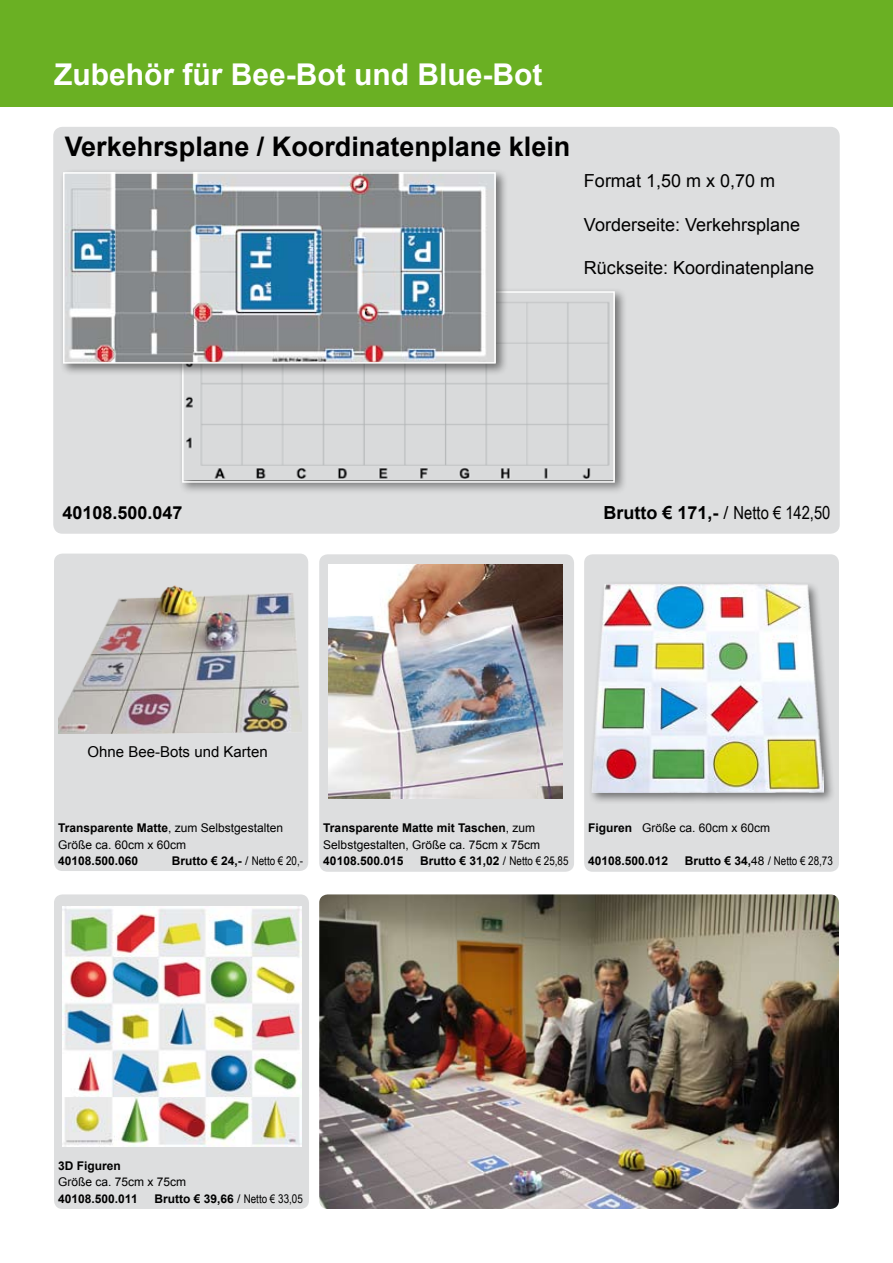
<style>
.page{position:relative;width:893px;height:1263px;background:#fff}
.page>*{position:absolute;margin:0;border:0;box-sizing:border-box;transform-origin:0 0}
.t1{font:700 30px "Arial";color:#fff}
.t2{font:700 27px "Arial";color:#000}
.t3{font:18px "Arial";color:#000}
.t4{font:700 18px "Arial";color:#000}
.t5{font:15px "Arial";color:#000}
.t6{font:12px/16.5px "Arial";color:#000}
.t7{font:700 12px "Arial";color:#000}
.t8{font:12px "Arial Narrow";color:#000}
.s1{font-weight:400}
.s2{font-family:"Arial Narrow";font-weight:400}
.s3{font-weight:700}
.s4{font-family:"Arial";font-weight:700}
.s5{font-family:"Arial"}
</style>
<div class="page">
<div style="left:54px;top:894px;width:255px;height:315px;background:#dddedf;border-radius:9px"></div>
<div style="left:319px;top:554px;width:255px;height:318px;background:#dddedf;border-radius:9px"></div>
<div style="left:54px;top:554px;width:254px;height:317px;background:#dddedf;border-radius:9px"></div>
<div style="left:0;top:0;width:893px;height:106px;background:#6ab023"></div>
<img style="left:58px;top:586px;width:242px;height:148px">
<img style="left:62px;top:907px;width:240px;height:239px">
<div style="left:54px;top:128px;width:785px;height:405px;background:#dddedf;border-radius:9px"></div>
<div style="left:53px;top:127px;width:787px;height:407px;border:2px solid #dddedf;border-radius:9px"></div>
<div style="left:178px;top:287px;width:456px;height:214px;background:#000;opacity:.48"></div>
<img style="left:185px;top:294px;width:427px;height:186px">
<div style="left:182px;top:291px;width:433px;height:192px;border:2px solid #fff"></div>
<div style="left:59px;top:168px;width:456px;height:214px;background:#000;opacity:.48"></div>
<img style="left:66px;top:175px;width:427px;height:186px">
<div style="left:63px;top:172px;width:433px;height:192px;border:2px solid #fff"></div>
<div style="left:584px;top:554px;width:255px;height:318px;background:#dddedf;border-radius:9px"></div>
<div style="left:587px;top:580px;width:264px;height:231px;background:#000;opacity:.5"></div>
<img style="left:591px;top:584px;width:232px;height:208px">
<img style="left:319px;top:894px;width:520px;height:315px">
<img style="left:329px;top:564px;width:234px;height:234px">
<h1 class="t1" style="left:54px;top:54px;width:490px">Zubehör für Bee-Bot und Blue-Bot</h1>
<h2 class="t2" style="left:65px;top:129px;width:507px">Verkehrsplane / Koordinatenplane klein</h2>
<h3 class="t3" style="left:584px;top:169px;width:193px">Format 1,50 m x 0,70 m</h3>
<h3 class="t3" style="left:584px;top:213px;width:218px">Vorderseite: Verkehrsplane</h3>
<h3 class="t3" style="left:584px;top:256px;width:232px">Rückseite: Koordinatenplane</h3>
<h3 class="t4" style="left:63px;top:501px;width:122px">40108.500.047</h3>
<h3 class="t4" style="left:604px;top:501px;width:228px">Brutto € 171,- <span class="s1">/</span> <span class="s2">Netto € 142,50</span></h3>
<p class="t5" style="left:88px;top:742px;width:182px">Ohne Bee-Bots und Karten</p>
<p class="t6" style="left:58px;top:820px;width:226px"><span class="s3">Transparente Matte</span>, zum Selbstgestalten<br>Größe ca. 60cm x 60cm</p>
<p class="t7" style="left:58px;top:853px;width:82px">40108.500.060</p>
<p class="t7" style="left:172px;top:853px;width:133px">Brutto € 24,- <span class="s1">/</span> <span class="s2">Netto € 20,-</span></p>
<p class="t6" style="left:323px;top:820px;width:218px"><span class="s3">Transparente Matte mit Taschen</span>, zum<br>Selbstgestalten, Größe ca. 75cm x 75cm</p>
<p class="t7" style="left:323px;top:853px;width:82px">40108.500.015</p>
<p class="t7" style="left:420px;top:853px;width:150px">Brutto € 31,02 <span class="s1">/</span> <span class="s2">Netto € 25,85</span></p>
<p class="t6" style="left:588px;top:820px;width:184px"><span class="s3">Figuren</span> Größe ca. 60cm x 60cm</p>
<p class="t7" style="left:588px;top:853px;width:82px">40108.500.012</p>
<p class="t8" style="left:685px;top:852px;width:149px"><span class="s4">Brutto € 34,</span><span class="s5">48 /</span> Netto € 28,73</p>
<p class="t7" style="left:58px;top:1157px;width:64px">3D Figuren</p>
<p class="t6" style="left:58px;top:1174px;width:130px">Größe ca. 75cm x 75cm</p>
<p class="t7" style="left:58px;top:1190px;width:81px">40108.500.011</p>
<p class="t7" style="left:154px;top:1190px;width:150px">Brutto € 39,66 <span class="s1">/</span> <span class="s2">Netto € 33,05</span></p>
</div>
